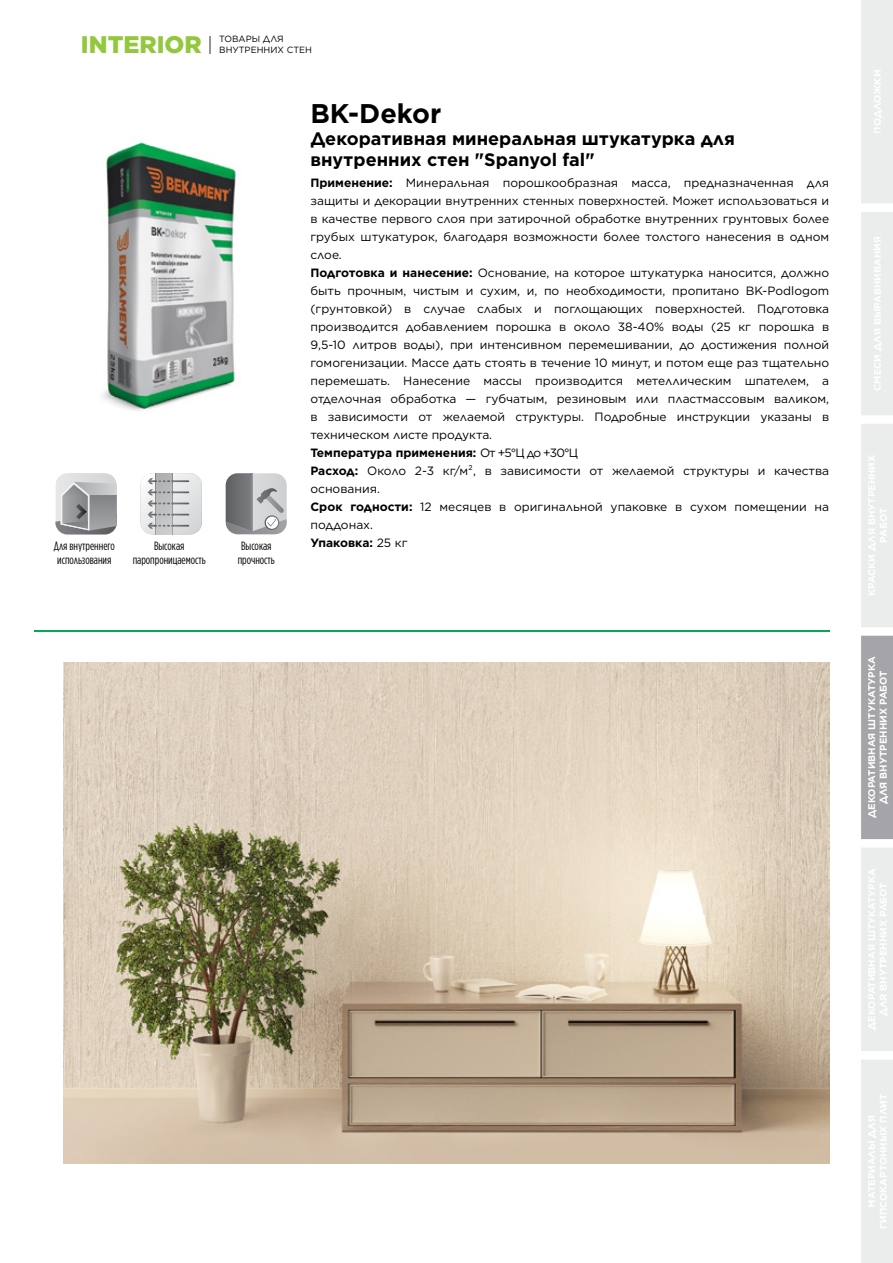
<style>
.page{position:relative;width:893px;height:1263px;background:#fff}
.page>*{position:absolute;margin:0;border:0;box-sizing:border-box;transform-origin:0 0}
.t1{font:700 27px "Gotham";color:#000}
.t2{font:900 24px "Gotham";color:#93c83d}
.t3{font:700 18px/21.6px "Gotham";color:#000}
.t4{font:12px/18px "Gotham";color:#000}
.t5{font:12px/14.4px "Gotham Cond";color:#000}
.t6{font:700 9.75px/11.7px "Gotham";color:#fff;text-align:center}
.t7{font:9px/10.8px "Gotham";color:#000}
.s1{font-weight:700}
</style>
<div class="page">
<svg style="left:209px;top:36px;width:2px;height:17px"></svg>
<img style="left:64px;top:662px;width:765px;height:501px">
<img style="left:102px;top:142px;width:134px;height:269px">
<svg style="left:55px;top:473px;width:62px;height:62px;background:#acaeb0"></svg>
<svg style="left:140px;top:473px;width:62px;height:62px;background:#ced0d1"></svg>
<svg style="left:225px;top:473px;width:62px;height:62px;background:#a4a6a8"></svg>
<div style="left:861px;top:0;width:32px;height:203px;background:#ebecec"></div>
<div style="left:874px;top:71px;width:8px;height:62px;background:#ebecec"></div>
<div style="left:861px;top:212px;width:32px;height:203px;background:#ebecec"></div>
<div style="left:874px;top:237px;width:8px;height:153px;background:#ebecec"></div>
<div style="left:861px;top:424px;width:32px;height:203px;background:#ebecec"></div>
<div style="left:868px;top:455px;width:8px;height:140px;background:#ebecec"></div>
<div style="left:880px;top:508px;width:7px;height:34px;background:#ebecec"></div>
<div style="left:861px;top:1060px;width:32px;height:203px;background:#ebecec"></div>
<div style="left:868px;top:1115px;width:8px;height:92px;background:#ebecec"></div>
<div style="left:880px;top:1094px;width:7px;height:134px;background:#ebecec"></div>
<svg style="left:861px;top:636px;width:32px;height:203px;background:#a4a4a9"></svg>
<div style="left:868px;top:657px;width:8px;height:161px;background:#a4a4a9"></div>
<div style="left:880px;top:671px;width:8px;height:133px;background:#a4a4a9"></div>
<div style="left:861px;top:848px;width:32px;height:203px;background:#ebecec"></div>
<div style="left:868px;top:869px;width:8px;height:161px;background:#ebecec"></div>
<div style="left:880px;top:883px;width:8px;height:133px;background:#ebecec"></div>
<hr style="left:34px;top:631px;width:795px;height:1px;background:#01ad4f">
<h2 class="t2" style="left:81px;top:28px;width:122px">INTERIOR</h2>
<p class="t7" style="left:219px;top:34px;width:94px">ТОВАРЫ ДЛЯ<br>ВНУТРЕННИХ СТЕН</p>
<p class="t5" style="left:54px;top:538px;width:62px">Для внутреннего использования</p>
<p class="t5" style="left:133px;top:538px;width:75px;text-align:center">Высокая паропроницаемость</p>
<p class="t5" style="left:238px;top:538px;width:39px">Высокая прочность</p>
<h1 class="t1" style="left:310px;top:96px;width:133px">BK-Dekor</h1>
<h3 class="t3" style="left:310px;top:127px;width:426px">Декоративная минеральная штукатурка для внутренних стен "Spanyol fal"</h3>
<p class="t4" style="left:310px;top:173px;width:520px"><span class="s1">Применение:</span> Минеральная порошкообразная масса, предназначенная для защиты и декорации внутренних стенных поверхностей. Может использоваться и в качестве первого слоя при затирочной обработке внутренних грунтовых более грубых штукатурок, благодаря возможности более толстого нанесения в одном слое.<br><span class="s1">Подготовка и нанесение:</span> Основание, на которое штукатурка наносится, должно быть прочным, чистым и сухим, и, пo необходимости, пропитано BK-Podlogom (грунтовкой) в случае слабых и поглощающих поверхностей. Подготовка производится добавлением порошка в около 38-40% воды (25 кг порошка в 9,5-10 литров воды), при интенсивном перемешивании, до достижения полной гомогенизации. Массе дать стоять в течение 10 минут, и потом еще раз тщательно перемешать. Нанесение массы производится метеллическим шпателем, а отделочная обработка — губчатым, резиновым или пластмассовым валиком, в зависимости от желаемой структуры. Подробные инструкции указаны в техническом листе продукта.<br><span class="s1">Температура применения:</span> Oт +5°Ц дo +30°Ц<br><span class="s1">Расход:</span> Около 2-3 кг/м², в зависимости от желаемой структуры и качества основания.<br><span class="s1">Срок годности:</span> 12 месяцев в оригинальной упаковке в сухом помещении на поддонах.<br><span class="s1">Упаковка:</span> 25 кг</p>
<p class="t6" style="left:866px;top:818px;width:163px;rotate:-90deg">ДЕКОРАТИВНАЯ ШТУКАТУРКА<br>ДЛЯ ВНУТРЕННИХ РАБОТ</p>
</div>
